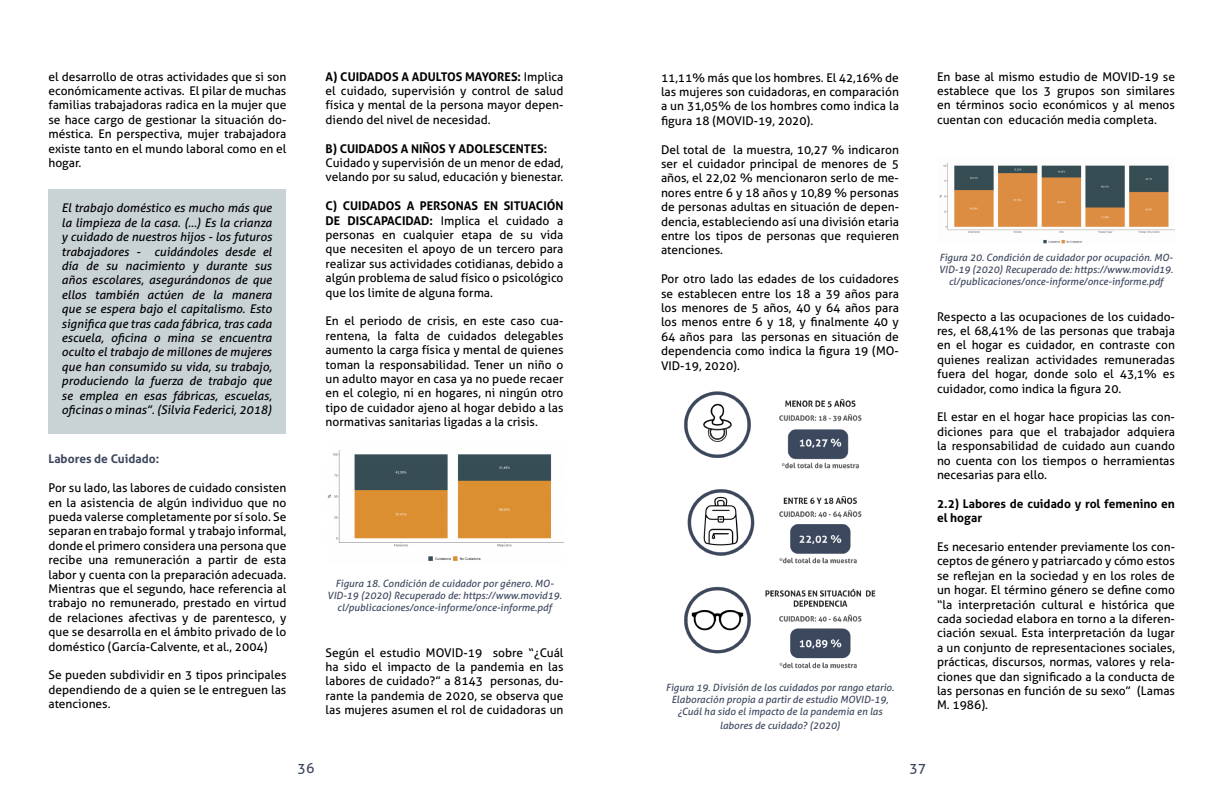
<style>
.page{position:relative;width:1224px;height:792px;background:#fff}
.page>*{position:absolute;margin:0;border:0;box-sizing:border-box;transform-origin:0 0}
.t1{font:14px "Aller";color:#3d475e}
.t2{font:12px/14.4px "Aller";color:#000;text-align:justify}
.t3{font:italic 12px/14.4px "Aller";color:#000;text-align:justify}
.t4{font:700 12px/14.4px "Aller";color:#000}
.t5{font:700 12px "Aller";color:#3d475e}
.t6{font:italic 10px/12px "Aller";color:#3d475e;text-align:center}
.s1{font-weight:700}
</style>
<div class="page">
<div style="left:48px;top:190px;width:238px;height:244px;background:#c9d2d5"></div>
<img style="left:327px;top:450px;width:237px;height:111px">
<img style="left:939px;top:162px;width:236px;height:82px">
<img style="left:684px;top:391px;width:192px;height:278px">
<p class="t2" style="left:48px;top:69px;width:239px">el desarrollo de otras actividades que si son económicamente activas. El pilar de muchas familias trabajadoras radica en la mujer que se hace cargo de gestionar la situación do&shy;méstica. En perspectiva, mujer trabajadora existe tanto en el mundo laboral como en el hogar.</p>
<p class="t3" style="left:62px;top:201px;width:212px">El trabajo doméstico es mucho más que la limpieza de la casa. (…) Es la crianza y cuidado de nuestros hijos - los futuros trabajadores - cuidándoles desde el día de su nacimiento y durante sus años escolares, asegurándonos de que ellos también actúen de la manera que se espera bajo el capitalismo. Esto significa que tras cada fábrica, tras cada escuela, oficina o mina se encuentra oculto el trabajo de millones de mujeres que han consumido su vida, su trabajo, produciendo la fuerza de trabajo que se emplea en esas fábricas, escuelas, oficinas o minas”. (Silvia Federici, 2018)</p>
<p class="t5" style="left:48px;top:452px;width:112px">Labores de Cuidado:</p>
<p class="t2" style="left:48px;top:481px;width:239px">Por su lado, las labores de cuidado consisten en la asistencia de algún individuo que no pueda valerse completamente por sí solo. Se separan en trabajo formal y trabajo informal, donde el primero considera una persona que recibe una remuneración a partir de esta labor y cuenta con la preparación adecuada.<br>Mientras que el segundo, hace referencia al trabajo no remunerado, prestado en virtud de relaciones afectivas y de parentesco, y que se desarrolla en el ámbito privado de lo doméstico (García-Calvente, et al., 2004)</p>
<p class="t2" style="left:48px;top:668px;width:239px">Se pueden subdividir en 3 tipos principales dependiendo de a quien se le entreguen las atenciones.</p>
<p class="t2" style="left:326px;top:69px;width:239px"><span class="s1">A) CUIDADOS A ADULTOS MAYORES:</span> Implica el cuidado, supervisión y control de salud física y mental de la persona mayor depen&shy;diendo del nivel de necesidad.</p>
<p class="t4" style="left:326px;top:141px;width:223px">B) CUIDADOS A NIÑOS Y ADOLESCENTES:</p>
<p class="t2" style="left:326px;top:156px;width:239px">Cuidado y supervisión de un menor de edad, velando por su salud, educación y bienestar.</p>
<p class="t2" style="left:326px;top:199px;width:239px"><span class="s1">C) CUIDADOS A PERSONAS EN SITUACIÓN DE DISCAPACIDAD:</span> Implica el cuidado a personas en cualquier etapa de su vida que necesiten el apoyo de un tercero para realizar sus actividades cotidianas, debido a algún problema de salud físico o psicológico que los limite de alguna forma.</p>
<p class="t2" style="left:326px;top:314px;width:239px">En el periodo de crisis, en este caso cua&shy;rentena, la falta de cuidados delegables aumento la carga física y mental de quienes toman la responsabilidad. Tener un niño o un adulto mayor en casa ya no puede recaer en el colegio, ni en hogares, ni ningún otro tipo de cuidador ajeno al hogar debido a las normativas sanitarias ligadas a la crisis.</p>
<p class="t6" style="left:327px;top:577px;width:236px">Figura 18. Condición de cuidador por género. MO-<br>VID-19 (2020) Recuperado de: https://www.movid19. cl/publicaciones/once-informe/once-informe.pdf</p>
<p class="t2" style="left:326px;top:645px;width:239px">Según el estudio MOVID-19 sobre “¿Cuál ha sido el impacto de la pandemia en las labores de cuidado?” a 8143 personas, du&shy;rante la pandemia de 2020, se observa que las mujeres asumen el rol de cuidadoras un</p>
<p class="t2" style="left:661px;top:70px;width:239px">11,11% más que los hombres. El 42,16% de las mujeres son cuidadoras, en comparación a un 31,05% de los hombres como indica la figura 18 (MOVID-19, 2020).</p>
<p class="t2" style="left:661px;top:142px;width:240px">Del total de la muestra, 10,27 % indicaron ser el cuidador principal de menores de 5 años, el 22,02 % mencionaron serlo de me&shy;nores entre 6 y 18 años y 10,89 % personas de personas adultas en situación de depen&shy;dencia, estableciendo así una división etaria entre los tipos de personas que requieren atenciones.</p>
<p class="t2" style="left:661px;top:272px;width:240px">Por otro lado las edades de los cuidadores se establecen entre los 18 a 39 años para los menores de 5 años, 40 y 64 años para los menos entre 6 y 18, y finalmente 40 y 64 años para las personas en situación de dependencia como indica la figura 19 (MO-VID-19, 2020).</p>
<p class="t6" style="left:666px;top:682px;width:230px">Figura 19. División de los cuidados por rango etario.<br>Elaboración propia a partir de estudio MOVID-19, ¿Cuál ha sido el impacto de la pandemia en las</p>
<p class="t6" style="left:720px;top:719px;width:122px">labores de cuidado? (2020)</p>
<p class="t2" style="left:937px;top:69px;width:240px">En base al mismo estudio de MOVID-19 se establece que los 3 grupos son similares en términos socio económicos y al menos cuentan con educación media completa.</p>
<p class="t6" style="left:939px;top:252px;width:236px">Figura 20. Condición de cuidador por ocupación. MO-<br>VID-19 (2020) Recuperado de: https://www.movid19. cl/publicaciones/once-informe/once-informe.pdf</p>
<p class="t2" style="left:937px;top:309px;width:239px">Respecto a las ocupaciones de los cuidado&shy;res, el 68,41% de las personas que trabaja en el hogar es cuidador, en contraste con quienes realizan actividades remuneradas fuera del hogar, donde solo el 43,1% es cuidador, como indica la figura 20.</p>
<p class="t2" style="left:937px;top:410px;width:239px">El estar en el hogar hace propicias las con&shy;diciones para que el trabajador adquiera la responsabilidad de cuidado aun cuando no cuenta con los tiempos o herramientas necesarias para ello.</p>
<p class="t4" style="left:937px;top:496px;width:239px">2.2) Labores de cuidado y rol femenino en el hogar</p>
<p class="t2" style="left:937px;top:540px;width:240px">Es necesario entender previamente los con&shy;ceptos de género y patriarcado y cómo estos se reflejan en la sociedad y en los roles de un hogar. El término género se define como “la interpretación cultural e histórica que cada sociedad elabora en torno a la diferen&shy;ciación sexual. Esta interpretación da lugar a un conjunto de representaciones sociales, prácticas, discursos, normas, valores y rela&shy;ciones que dan significado a la conducta de las personas en función de su sexo” (Lamas M. 1986).</p>
<p class="t1" style="left:298px;top:759px;width:18px">36</p>
<p class="t1" style="left:910px;top:759px;width:18px">37</p>
</div>
